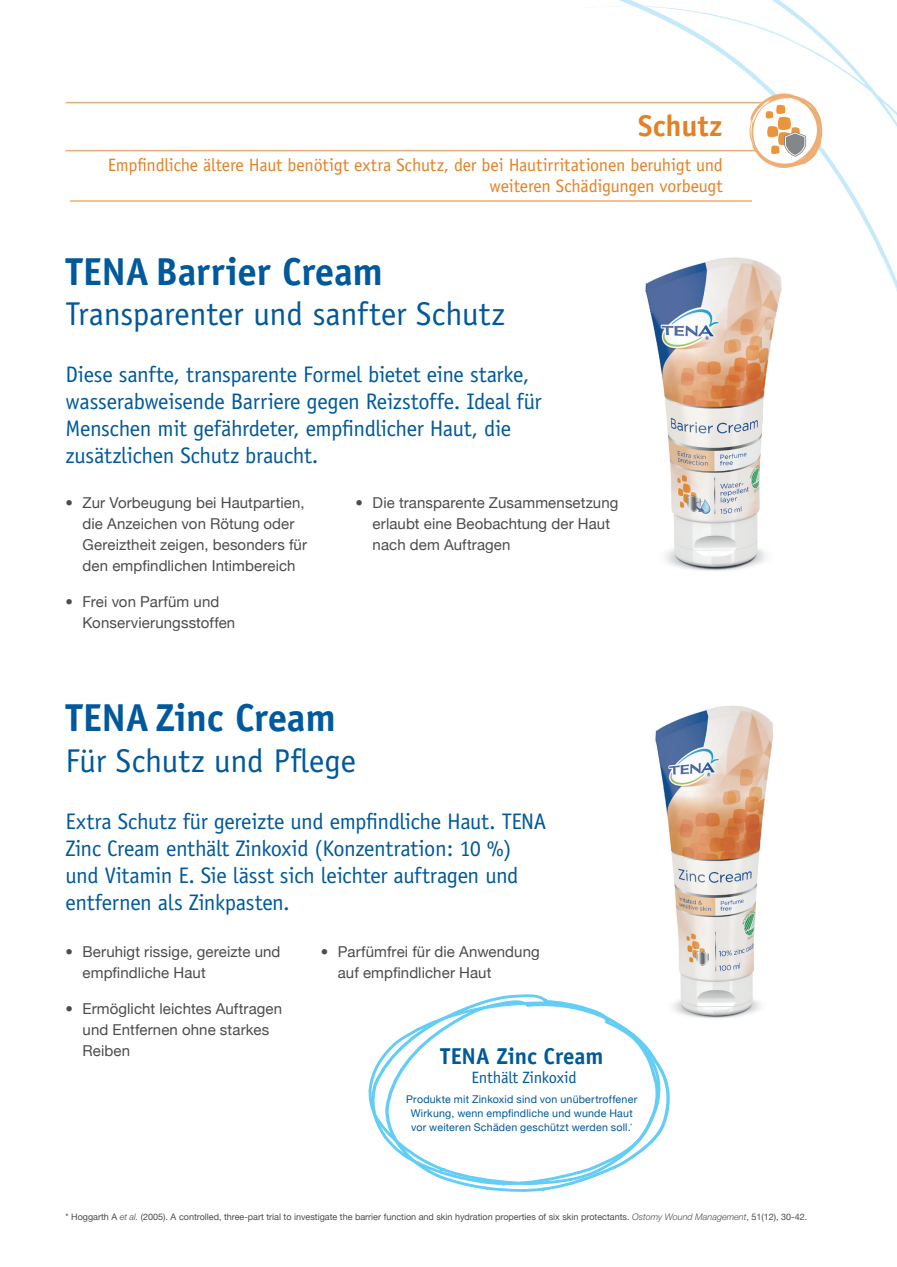
<style>
.page{position:relative;width:897px;height:1267px;background:#fff}
.page>*{position:absolute;margin:0;border:0;box-sizing:border-box;transform-origin:0 0}
.t1{font:700 39px "Officina Sans";letter-spacing:-.005em;color:#00599b}
.t2{font:33px "Officina Sans";letter-spacing:-.005em;color:#00599b}
.t3{font:700 30px "Officina Sans";color:#e38124}
.t4{font:700 22.95px "Officina Sans";letter-spacing:-.005em;color:#00599b}
.t5{font:22.5px/27px "Officina Sans";letter-spacing:-.02em;color:#00599b}
.t6{font:18px/21px "Officina Sans";letter-spacing:-.015em;color:#e38124;text-align:right}
.t7{font:16.35px "Officina Sans";letter-spacing:-.02em;color:#00599b}
.t8{font:15px/21px "Helvetica Neue";letter-spacing:.005em;color:#4b4c4d}
.t9{font:10.65px/14.1px "Helvetica Neue";letter-spacing:.02em;color:#00599b;text-align:center}
.t10{font:9px "Helvetica Neue";color:#4b4c4d}
.s1{font-family:"Helvetica Neue LT";font-weight:300;font-style:italic}
</style>
<div class="page">
<svg style="left:460px;top:0;width:436px;height:289px"></svg>
<svg style="left:749px;top:93px;width:73px;height:75px"></svg>
<hr style="left:66px;top:102px;width:697px;height:1px;background:#eead72">
<hr style="left:70px;top:200px;width:682px;height:2px;background:#eead72">
<hr style="left:65px;top:150px;width:691px;height:1px;background:#eead72">
<img style="left:627px;top:233px;width:180px;height:338px">
<img style="left:655px;top:705px;width:119px;height:313px">
<svg style="left:655px;top:943px;width:58px;height:75px"></svg>
<svg style="left:368px;top:947px;width:332px;height:245px"></svg>
<h3 class="t3" style="left:638px;top:107px;width:85px">Schutz</h3>
<p class="t6" style="left:108px;top:154px;width:616px">Empfindliche ältere Haut benötigt extra Schutz, der bei Hautirritationen beruhigt und weiteren Schädigungen vorbeugt</p>
<h1 class="t1" style="left:66px;top:247px;width:319px">TENA Barrier Cream</h1>
<h2 class="t2" style="left:66px;top:294px;width:440px">Transparenter und sanfter Schutz</h2>
<h3 class="t5" style="left:66px;top:361px;width:477px">Diese sanfte, transparente Formel bietet eine starke, wasserabweisende Barriere gegen Reizstoffe. Ideal für Menschen mit gefährdeter, empfindlicher Haut, die zusätzlichen Schutz braucht.</h3>
<p class="t8" style="left:83px;top:492px;width:226px;text-indent:-17px">• Zur Vorbeugung bei Hautpartien, die Anzeichen von Rötung oder Gereiztheit zeigen, besonders für den empfindlichen Intimbereich</p>
<p class="t8" style="left:83px;top:591px;width:154px;text-indent:-17px">• Frei von Parfüm und<br>Konservierungsstoffen</p>
<p class="t8" style="left:372px;top:492px;width:247px;text-indent:-17px">• Die transparente Zusammensetzung erlaubt eine Beobachtung der Haut nach dem Auftragen</p>
<h1 class="t1" style="left:66px;top:693px;width:271px">TENA Zinc Cream</h1>
<h2 class="t2" style="left:66px;top:741px;width:292px">Für Schutz und Pflege</h2>
<h3 class="t5" style="left:66px;top:807px;width:482px">Extra Schutz für gereizte und empfindliche Haut. TENA Zinc Cream enthält Zinkoxid (Konzentration: 10 %) und Vitamin E. Sie lässt sich leichter auftragen und entfernen als Zinkpasten.</h3>
<p class="t8" style="left:83px;top:941px;width:199px;text-indent:-17px">• Beruhigt rissige, gereizte und empfindliche Haut</p>
<p class="t8" style="left:83px;top:998px;width:201px;text-indent:-17px">• Ermöglicht leichtes Auftragen und Entfernen ohne starkes<br>Reiben</p>
<p class="t8" style="left:338px;top:941px;width:203px;text-indent:-17px">• Parfümfrei für die Anwendung auf empfindlicher Haut</p>
<h3 class="t4" style="left:440px;top:1041px;width:164px">TENA Zinc Cream</h3>
<p class="t7" style="left:471px;top:1068px;width:107px">Enthält Zinkoxid</p>
<p class="t9" style="left:406px;top:1091px;width:232px">Produkte mit Zinkoxid sind von unübertroffener<br>Wirkung, wenn empfindliche und wunde Haut vor weiteren Schäden geschützt werden soll.<sup>*</sup></p>
<p class="t10" style="left:66px;top:1210px;width:743px">* Hoggarth A <span class="s1">et al.</span> (2005). A controlled, three-part trial to investigate the barrier function and skin hydration properties of six skin protectants. <span class="s1">Ostomy Wound Management</span>, 51(12), 30-42.</p>
</div>
